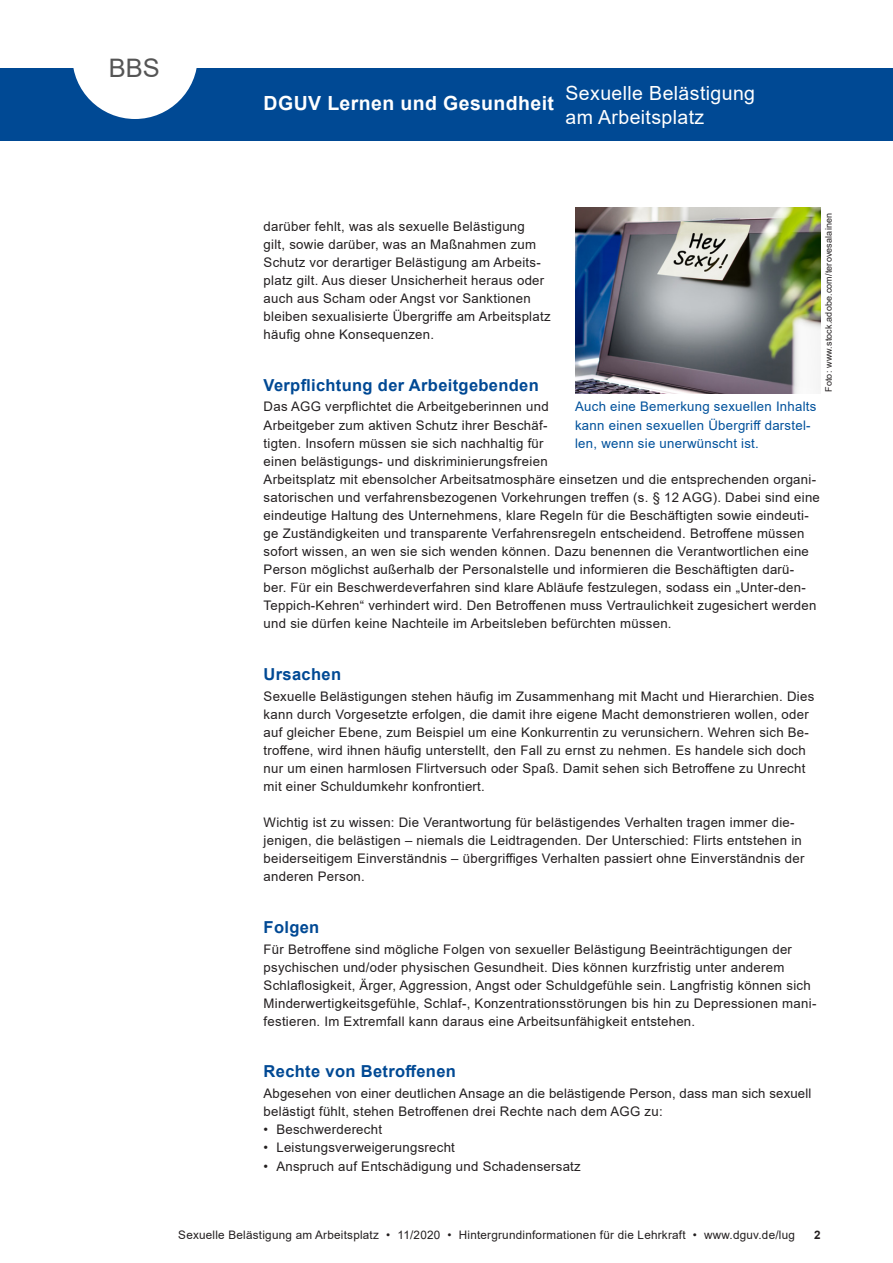
<style>
.page{position:relative;width:893px;height:1263px;background:#fff}
.page>*{position:absolute;margin:0;border:0;box-sizing:border-box;transform-origin:0 0}
.t1{font:25.5px "Arial";color:#555}
.t2{font:19.5px/23.4px "Arial";letter-spacing:.02em;color:#fff}
.t3{font:700 19.5px "Arial";letter-spacing:.02em;color:#fff}
.Zwischenueberschrift{font:700 16.5px "Arial";letter-spacing:.02em;color:#004994}
.Fliesstext{font:13.2px/18px "Arial";letter-spacing:.02em;color:#231f20}
.Bildunterschrift{font:13.2px/18px "Arial";letter-spacing:.02em;color:#01519b}
.Fliesstext_Aufzaehlu{font:13.2px "Arial";letter-spacing:.02em;color:#231f20}
.t4{font:11.7px "Arial";letter-spacing:.02em;color:#231f20}
.t5{font:700 11.7px "Arial";color:#231f20}
.Bildnachweis{font:9px "Arial";letter-spacing:.015em;color:#231f20}
</style>
<div class="page">
<div style="left:0;top:68px;width:893px;height:72px;background:#004994"></div>
<svg style="left:73px;top:68px;width:124px;height:51px"></svg>
<img style="left:575px;top:208px;width:246px;height:185px">
<h1 class="t1" style="left:109px;top:50px;width:53px">BBS</h1>
<h2 class="t3" style="left:264px;top:89px;width:292px">DGUV Lernen und Gesundheit</h2>
<h2 class="t2" style="left:566px;top:82px;width:191px">Sexuelle Belästigung am Arbeitsplatz</h2>
<p class="Bildnachweis" style="left:822px;top:392px;width:180px;rotate:-90deg">Foto: www.stock.adobe.com/terovesalainen</p>
<p class="Fliesstext" style="left:264px;top:217px;width:288px">darüber fehlt, was als sexuelle Belästigung<br>gilt, sowie darüber, was an Maßnahmen zum Schutz vor derartiger Belästigung am Arbeits&shy;platz gilt. Aus dieser Unsicherheit heraus oder auch aus Scham oder Angst vor Sanktionen bleiben sexualisierte Übergriffe am Arbeitsplatz häufig ohne Konsequenzen.</p>
<p class="Zwischenueberschrift" style="left:264px;top:373px;width:277px">Verpflichtung der Arbeitgebenden</p>
<p class="Fliesstext" style="left:264px;top:398px;width:558px">Das AGG verpflichtet die Arbeitgeberinnen und<br>Arbeitgeber zum aktiven Schutz ihrer Beschäf-<br>tigten. Insofern müssen sie sich nachhaltig für<br>einen belästigungs- und diskriminierungsfreien<br>Arbeitsplatz mit ebensolcher Arbeitsatmosphäre einsetzen und die entsprechenden organi&shy;satorischen und verfahrensbezogenen Vorkehrungen treffen (s. § 12 AGG). Dabei sind eine eindeutige Haltung des Unternehmens, klare Regeln für die Beschäftigten sowie eindeuti&shy;ge Zuständigkeiten und transparente Verfahrensregeln entscheidend. Betroffene müssen sofort wissen, an wen sie sich wenden können. Dazu benennen die Verantwortlichen eine Person möglichst außerhalb der Personalstelle und informieren die Beschäftigten darü&shy;ber. Für ein Beschwerdeverfahren sind klare Abläufe festzulegen, sodass ein „Unter-den-Teppich-Kehren“ verhindert wird. Den Betroffenen muss Vertraulichkeit zugesichert werden und sie dürfen keine Nachteile im Arbeitsleben befürchten müssen.</p>
<p class="Zwischenueberschrift" style="left:264px;top:662px;width:79px">Ursachen</p>
<p class="Fliesstext" style="left:264px;top:687px;width:552px">Sexuelle Belästigungen stehen häufig im Zusammenhang mit Macht und Hierarchien. Dies kann durch Vorgesetzte erfolgen, die damit ihre eigene Macht demonstrieren wollen, oder auf gleicher Ebene, zum Beispiel um eine Konkurrentin zu verunsichern. Wehren sich Be&shy;troffene, wird ihnen häufig unterstellt, den Fall zu ernst zu nehmen. Es handele sich doch nur um einen harmlosen Flirtversuch oder Spaß. Damit sehen sich Betroffene zu Unrecht mit einer Schuldumkehr konfrontiert.</p>
<p class="Fliesstext" style="left:264px;top:813px;width:542px">Wichtig ist zu wissen: Die Verantwortung für belästigendes Verhalten tragen immer die&shy;jenigen, die belästigen – niemals die Leidtragenden. Der Unterschied: Flirts entstehen in beiderseitigem Einverständnis – übergriffiges Verhalten passiert ohne Einverständnis der anderen Person.</p>
<p class="Zwischenueberschrift" style="left:264px;top:915px;width:57px">Folgen</p>
<p class="Fliesstext" style="left:264px;top:940px;width:554px">Für Betroffene sind mögliche Folgen von sexueller Belästigung Beeinträchtigungen der psychischen und/oder physischen Gesundheit. Dies können kurzfristig unter anderem Schlaflosigkeit, Ärger, Aggression, Angst oder Schuldgefühle sein. Langfristig können sich Minderwertigkeitsgefühle, Schlaf-, Konzentrationsstörungen bis hin zu Depressionen mani&shy;festieren. Im Extremfall kann daraus eine Arbeitsunfähigkeit entstehen.</p>
<p class="Zwischenueberschrift" style="left:264px;top:1060px;width:194px">Rechte von Betroffenen</p>
<p class="Fliesstext" style="left:264px;top:1084px;width:549px">Abgesehen von einer deutlichen Ansage an die belästigende Person, dass man sich sexuell belästigt fühlt, stehen Betroffenen drei Rechte nach dem AGG zu:</p>
<p class="Fliesstext_Aufzaehlu" style="left:264px;top:1120px;width:120px">• Beschwerderecht</p>
<p class="Fliesstext_Aufzaehlu" style="left:264px;top:1139px;width:193px">• Leistungsverweigerungsrecht</p>
<p class="Fliesstext_Aufzaehlu" style="left:264px;top:1157px;width:319px">• Anspruch auf Entschädigung und Schadensersatz</p>
<p class="Bildunterschrift" style="left:575px;top:398px;width:243px">Auch eine Bemerkung sexuellen Inhalts kann einen sexuellen Übergriff darstel&shy;len, wenn sie unerwünscht ist.</p>
<p class="t4" style="left:178px;top:1227px;width:618px">Sexuelle Belästigung am Arbeitsplatz • 11/2020 • Hintergrundinformationen für die Lehrkraft • www.dguv.de/lug</p>
<p class="t5" style="left:814px;top:1227px;width:8px">2</p>
</div>
